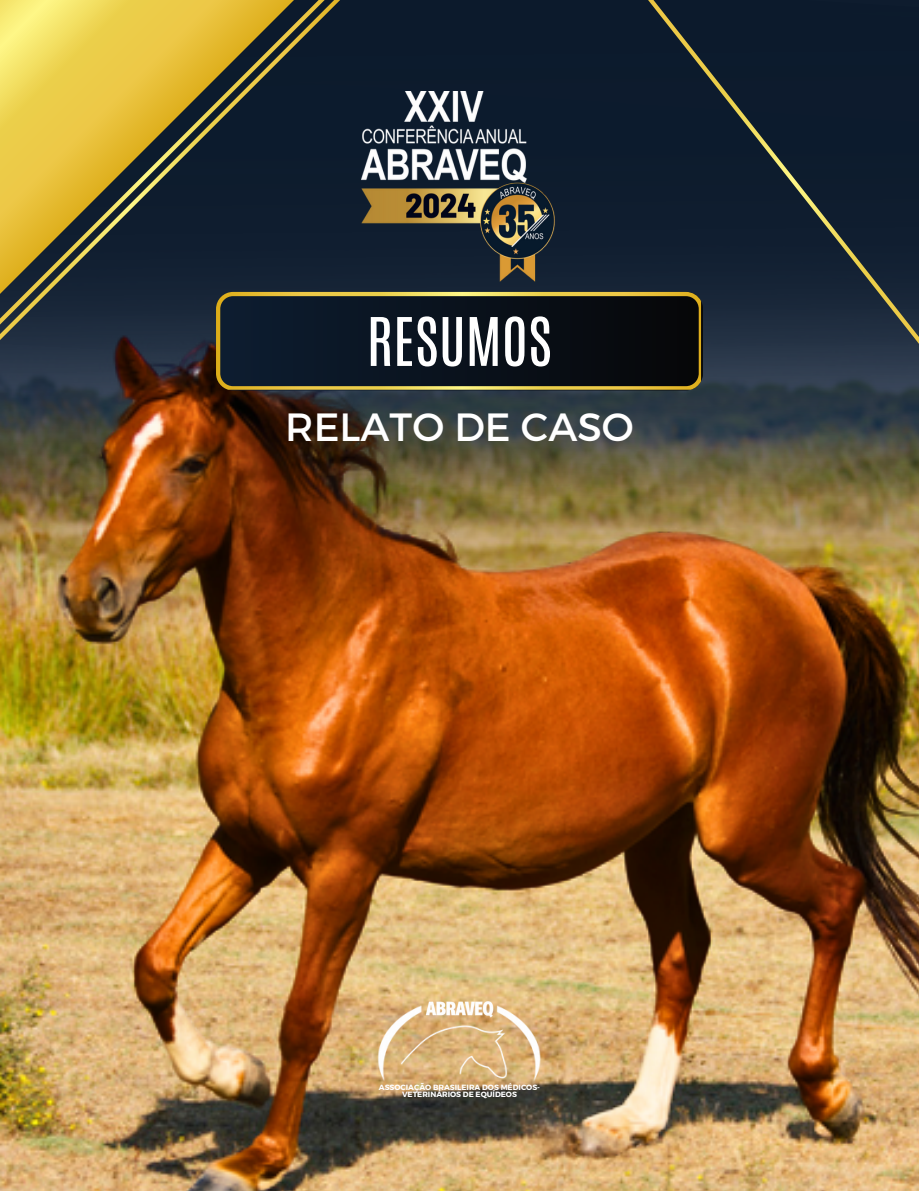
<style>
.page{position:relative;width:919px;height:1191px;background:#fff}
.page>*{position:absolute;margin:0;border:0;box-sizing:border-box;transform-origin:0 0}
.t1{font:56.85px "Antonio";color:#fff}
.t2{font:39.3px "Montserrat";color:#fff}
.t3{font:700 7.65px/7.6px "Montserrat";color:#fff;text-align:center}
</style>
<div class="page">
<img style="left:0;top:681px;width:918px;height:510px">
<img style="left:0;top:401px;width:918px;height:280px">
<svg style="left:377px;top:0;width:213px;height:401px;background:#101e2f"></svg>
<svg style="left:0;top:0;width:362px;height:440px;background:#5b5535"></svg>
<svg style="left:590px;top:0;width:328px;height:440px;background:#182635"></svg>
<svg style="left:216px;top:292px;width:485px;height:98px;background:#1e221f"></svg>
<img style="left:376px;top:1004px;width:166px;height:79px">
<img style="left:425px;top:1001px;width:69px;height:16px">
<img style="left:361px;top:92px;width:196px;height:191px">
<p class="t1" style="left:367px;top:300px;width:187px">RESUMOS</p>
<p class="t2" style="left:285px;top:403px;width:350px">RELATO DE CASO</p>
<p class="t3" style="left:379px;top:1083px;width:163px">ASSOCIAÇÃO BRASILEIRA DOS MÉDICOS-<br>VETERINÁRIOS DE EQUÍDEOS</p>
</div>
